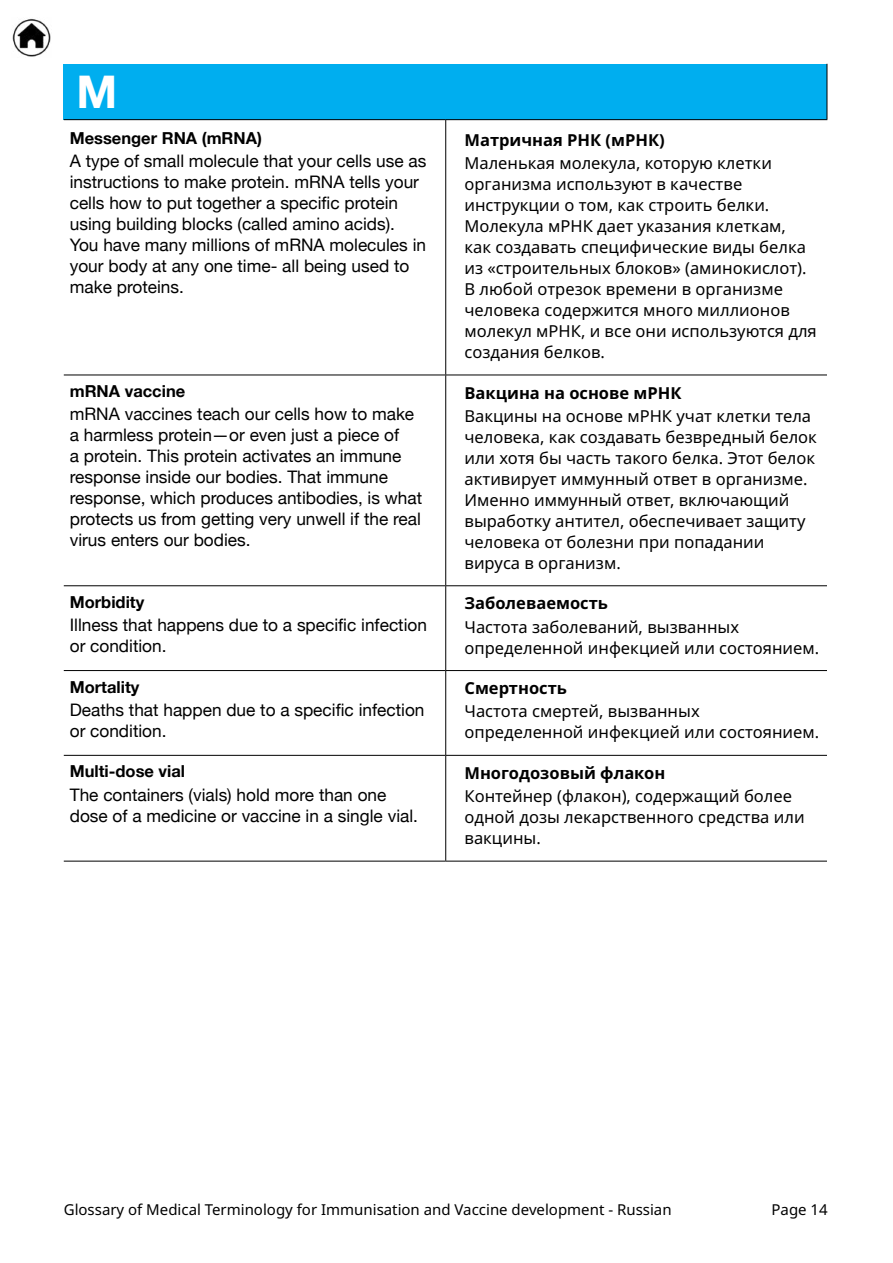
<style>
.page{position:relative;width:893px;height:1263px;background:#fff}
.page>*{position:absolute;margin:0;border:0;box-sizing:border-box;transform-origin:0 0}
.t1{font:700 45px "Helvetica Neue";color:#fff}
.Eng_Text{font:17.25px/21px "Helvetica Neue";color:#000}
.Lang_Text{font:16.5px/21px "Noto Sans";color:#000}
.Lang_Sub{font:700 16.5px "Noto Sans";color:#000}
.Eng_Sub{font:700 16.5px "Helvetica Neue";color:#000}
.t2{font:15px "Noto Sans";color:#000}
</style>
<div class="page">
<img style="left:12px;top:18px;width:39px;height:39px">
<div style="left:64px;top:64px;width:763px;height:56px;background:#00aeef"></div>
<hr style="left:827px;top:64px;width:1px;height:55px;background:#000">
<hr style="left:64px;top:119px;width:382px;height:1px;background:#000">
<hr style="left:446px;top:119px;width:381px;height:1px;background:#000">
<hr style="left:64px;top:375px;width:382px;height:1px;background:#000">
<hr style="left:446px;top:375px;width:381px;height:1px;background:#000">
<hr style="left:64px;top:585px;width:382px;height:1px;background:#000">
<hr style="left:446px;top:585px;width:381px;height:1px;background:#000">
<hr style="left:64px;top:670px;width:382px;height:1px;background:#000">
<hr style="left:446px;top:670px;width:381px;height:1px;background:#000">
<hr style="left:64px;top:755px;width:382px;height:1px;background:#000">
<hr style="left:446px;top:755px;width:381px;height:1px;background:#000">
<hr style="left:64px;top:861px;width:382px;height:1px;background:#000">
<hr style="left:446px;top:861px;width:381px;height:1px;background:#000">
<hr style="left:445px;top:120px;width:1px;height:255px;background:#000">
<hr style="left:445px;top:375px;width:1px;height:210px;background:#000">
<hr style="left:445px;top:586px;width:1px;height:84px;background:#000">
<hr style="left:445px;top:671px;width:1px;height:84px;background:#000">
<hr style="left:445px;top:756px;width:1px;height:105px;background:#000">
<p class="t1" style="left:77px;top:56px;width:42px">M</p>
<p class="Eng_Sub" style="left:70px;top:125px;width:194px">Messenger RNA (mRNA(</p>
<p class="Eng_Text" style="left:70px;top:152px;width:358px">A type of small molecule that your cells use as instructions to make protein. mRNA tells your cells how to put together a specific protein using building blocks (called amino acids .( You have many millions of mRNA molecules in your body at any one time- all being used to make proteins.</p>
<p class="Eng_Sub" style="left:70px;top:378px;width:117px">mRNA vaccine</p>
<p class="Eng_Text" style="left:70px;top:405px;width:354px">mRNA vaccines teach our cells how to make a harmless protein—or even just a piece of<br>a protein. This protein activates an immune response inside our bodies. That immune response, which produces antibodies is, what protects us from getting very unwell if the real virus enters our bodies.</p>
<p class="Eng_Sub" style="left:70px;top:589px;width:76px">Morbidity</p>
<p class="Eng_Text" style="left:70px;top:615px;width:359px">Illness that happens due to a specific infection or condition.</p>
<p class="Eng_Sub" style="left:70px;top:674px;width:71px">Mortality</p>
<p class="Eng_Text" style="left:70px;top:700px;width:356px">Deaths that happen due to a specific infection or condition.</p>
<p class="Eng_Sub" style="left:70px;top:759px;width:117px">Multi-dose vial</p>
<p class="Eng_Text" style="left:70px;top:785px;width:350px">The containers (vials) hold more than one dose of a medicine or vaccine in a single vial.</p>
<p class="Lang_Sub" style="left:464px;top:128px;width:202px">Матричная РНК (мРНК(</p>
<p class="Lang_Text" style="left:464px;top:153px;width:354px">Маленькая молекула, которую клетки организма используют в качестве инструкции о том, как строить белки.<br>Молекула мРНК дает указания клеткам, как создавать специфические виды белка из «строительных блоков» (аминокислот .( В любой отрезок времени в организме человека содержится много миллионов молекул мРНК и, все они используются для создания белков.</p>
<p class="Lang_Sub" style="left:464px;top:381px;width:219px">Вакцина на основе мРНК</p>
<p class="Lang_Text" style="left:464px;top:406px;width:354px">Вакцины на основе мРНК учат клетки тела человека, как создавать безвредный белок или хотя бы часть такого белка. Этот белок активирует иммунный ответ в организме.<br>Именно иммунный ответ, включающий выработку антител, обеспечивает защиту человека от болезни при попадании вируса в организм.</p>
<p class="Lang_Sub" style="left:464px;top:592px;width:145px">Заболеваемость</p>
<p class="Lang_Text" style="left:464px;top:616px;width:356px">Частота заболеваний, вызванных определенной инфекцией или состоянием.</p>
<p class="Lang_Sub" style="left:464px;top:676px;width:104px">Смертность</p>
<p class="Lang_Text" style="left:464px;top:701px;width:356px">Частота смертей, вызванных определенной инфекцией или состоянием.</p>
<p class="Lang_Sub" style="left:464px;top:761px;width:202px">Многодозовый флакон</p>
<p class="Lang_Text" style="left:464px;top:786px;width:342px">Контейнер (флакон ,) содержащий более одной дозы лекарственного средства или вакцины.</p>
<p class="t2" style="left:64px;top:1199px;width:609px">Glossary of Medical Terminology for Immunisation and Vaccine development - Russian</p>
<p class="t2" style="left:771px;top:1199px;width:58px">Page 14</p>
</div>
